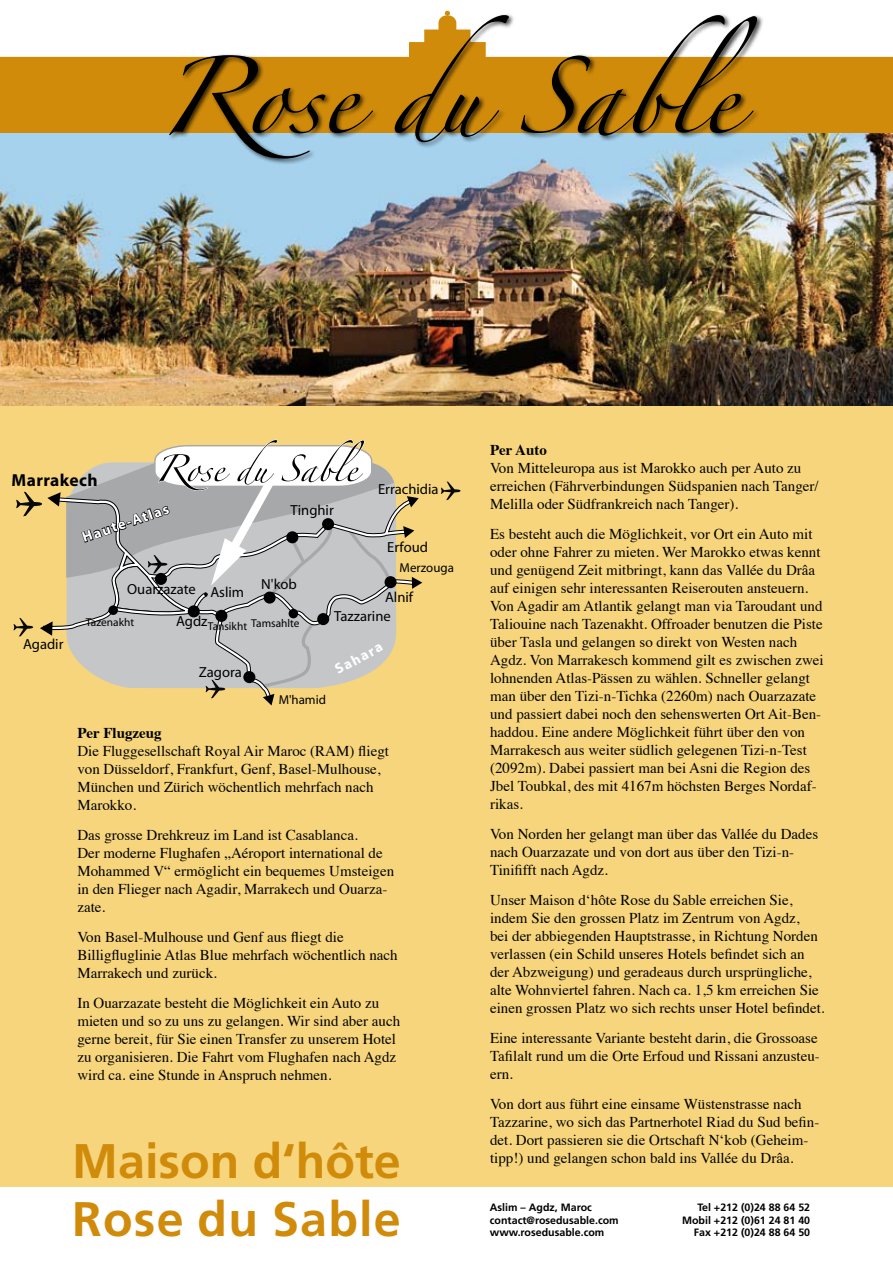
<style>
.page{position:relative;width:893px;height:1263px;background:#fff}
.page>*{position:absolute;margin:0;border:0;box-sizing:border-box;transform-origin:0 0}
.t1{font:69px "Zapfino";color:#000}
.t2{font:700 48.45px/58.2px "Frutiger";letter-spacing:.01em;color:#d18b0a}
.t3{font:700 17.4px "Myriad";letter-spacing:.025em;color:#000}
.t4{font:15px/18px "Times";color:#000}
.t5{font:700 15px "Times";color:#000}
.t6{font:14.55px/18.5px "Myriad";color:#000}
.t7{font:700 14.55px "Myriad";color:#fff}
.t8{font:12.9px "Myriad";color:#000}
.t9{font:11.4px "Myriad";color:#000}
.t10{font:700 10.65px/12.8px "Frutiger";color:#000}
</style>
<div class="page">
<div style="left:0;top:232px;width:893px;height:954px;background:#f6d57c"></div>
<img style="left:0;top:132px;width:893px;height:274px">
<svg style="left:441px;top:481px;width:19px;height:19px"></svg>
<svg style="left:14px;top:439px;width:408px;height:266px"></svg>
<div style="left:0;top:56px;width:893px;height:76px;background:#d18b0a"></div>
<div style="left:167px;top:13px;width:596px;height:152px;background:#000;opacity:.75"></div>
<h1 class="t1" style="left:157px;top:68px;width:601px">Ro s e du S a ble</h1>
<p class="t3" style="left:12px;top:471px;width:88px">Marrakech</p>
<p class="t7" style="left:80px;top:531px;width:92px;rotate:-19deg">Haute-Atlas</p>
<p class="t6" style="left:290px;top:502px;width:45px">Tinghir</p>
<p class="t6" style="left:378px;top:481px;width:62px">Errachidia</p>
<p class="t6" style="left:387px;top:538px;width:42px">Erfoud</p>
<p class="t8" style="left:400px;top:561px;width:56px">Merzouga</p>
<p class="t6" style="left:23px;top:635px;width:42px">Agadir</p>
<p class="t6" style="left:261px;top:576px;width:37px">N'kob</p>
<p class="t6" style="left:127px;top:581px;width:70px">Ouarzazate</p>
<p class="t9" style="left:86px;top:617px;width:50px">Tazenakht</p>
<p class="t6" style="left:210px;top:584px;width:35px">Aslim</p>
<p class="t6" style="left:176px;top:613px;width:33px">Agdz</p>
<p class="t9" style="left:251px;top:618px;width:50px">Tamsahlte</p>
<p class="t9" style="left:208px;top:621px;width:41px">Tansikht</p>
<p class="t6" style="left:199px;top:663px;width:45px">Zagora</p>
<p class="t8" style="left:279px;top:693px;width:49px">M'hamid</p>
<p class="t6" style="left:334px;top:589px;width:81px;text-indent:51px">Alnif<br>Tazzarine</p>
<p class="t7" style="left:332px;top:663px;width:53px;rotate:-28deg">Sahara</p>
<p class="t5" style="left:77px;top:719px;width:86px">Per Flugzeug</p>
<p class="t4" style="left:77px;top:741px;width:313px">Die Fluggesellschaft Royal Air Maroc (RAM) fliegt von Düsseldorf, Frankfurt, Genf, Basel-Mulhouse, München und Zürich wöchentlich mehrfach nach Marokko.</p>
<p class="t4" style="left:77px;top:825px;width:318px">Das grosse Drehkreuz im Land ist Casablanca.<br>Der moderne Flughafen „Aéroport international de Mohammed V“ ermöglicht ein bequemes Umsteigen in den Flieger nach Agadir, Marrakech und Ouarza&shy;zate.</p>
<p class="t4" style="left:77px;top:927px;width:322px">Von Basel-Mulhouse und Genf aus fliegt die<br>Billigfluglinie Atlas Blue mehrfach wöchentlich nach<br>Marrakech und zurück.</p>
<p class="t4" style="left:77px;top:993px;width:324px">In Ouarzazate besteht die Möglichkeit ein Auto zu mieten und so zu uns zu gelangen. Wir sind aber auch gerne bereit, für Sie einen Transfer zu unserem Hotel zu organisieren. Die Fahrt vom Flughafen nach Agdz wird ca. eine Stunde in Anspruch nehmen.</p>
<h2 class="t2" style="left:72px;top:1132px;width:330px">Maison d‘hôte<br>Rose du Sable</h2>
<p class="t5" style="left:490px;top:435px;width:58px">Per Auto</p>
<p class="t4" style="left:490px;top:457px;width:330px">Von Mitteleuropa aus ist Marokko auch per Auto zu erreichen (Fährverbindungen Südspanien nach Tanger/<br>Melilla oder Südfrankreich nach Tanger).</p>
<p class="t4" style="left:490px;top:523px;width:335px">Es besteht auch die Möglichkeit, vor Ort ein Auto mit oder ohne Fahrer zu mieten. Wer Marokko etwas kennt und genügend Zeit mitbringt, kann das Vallée du Drâa auf einigen sehr interessanten Reiserouten ansteuern.<br>Von Agadir am Atlantik gelangt man via Taroudant und Taliouine nach Tazenakht. Offroader benutzen die Piste über Tasla und gelangen so direkt von Westen nach Agdz. Von Marrakesch kommend gilt es zwischen zwei lohnenden Atlas-Pässen zu wählen. Schneller gelangt man über den Tizi-n-Tichka (2260m) nach Ouarzazate und passiert dabei noch den sehenswerten Ort Ait-Ben&shy;haddou. Eine andere Möglichkeit führt über den von Marrakesch aus weiter südlich gelegenen Tizi-n-Test (2092m). Dabei passiert man bei Asni die Region des Jbel Toubkal, des mit 4167m höchsten Berges Nordaf&shy;rikas.</p>
<p class="t4" style="left:490px;top:823px;width:330px">Von Norden her gelangt man über das Vallée du Dades nach Ouarzazate und von dort aus über den Tizi-n-<br>Tinififft nach Agdz.</p>
<p class="t4" style="left:490px;top:889px;width:336px">Unser Maison d‘hôte Rose du Sable erreichen Sie, indem Sie den grossen Platz im Zentrum von Agdz,<br>bei der abbiegenden Hauptstrasse, in Richtung Norden verlassen (ein Schild unseres Hotels befindet sich an der Abzweigung) und geradeaus durch ursprüngliche, alte Wohnviertel fahren. Nach ca. 1,5 km erreichen Sie einen grossen Platz wo sich rechts unser Hotel befindet.</p>
<p class="t4" style="left:490px;top:1027px;width:331px">Eine interessante Variante besteht darin, die Grossoase<br>Tafilalt rund um die Orte Erfoud und Rissani anzusteu&shy;ern.</p>
<p class="t4" style="left:490px;top:1093px;width:331px">Von dort aus führt eine einsame Wüstenstrasse nach Tazzarine, wo sich das Partnerhotel Riad du Sud befin&shy;det. Dort passieren sie die Ortschaft N‘kob (Geheim&shy;tipp!) und gelangen schon bald ins Vallée du Drâa.</p>
<p class="t10" style="left:490px;top:1201px;width:130px">Aslim – Agdz, Maroc contact@rosedusable.com www.rosedusable.com</p>
<p class="t10" style="left:682px;top:1201px;width:130px;text-align:right">Tel +212 (0)24 88 64 52<br>Mobil +212 (0)61 24 81 40<br>Fax +212 (0)24 88 64 50</p>
</div>
